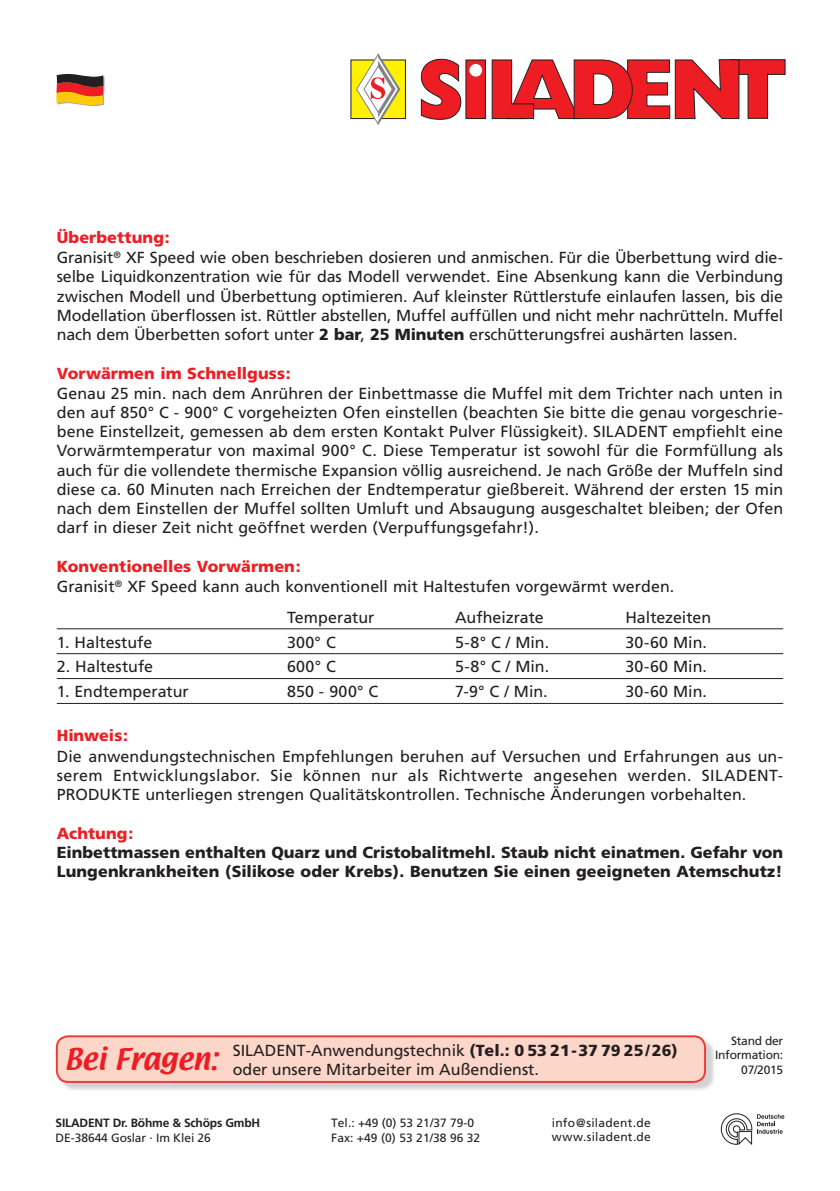
<style>
.page{position:relative;width:840px;height:1191px;background:#fff}
.page>*{position:absolute;margin:0;border:0;box-sizing:border-box;transform-origin:0 0}
.t1{font:26px "Textile";color:#ee1d23}
.t2{font:16px/19.2px "Frutiger";letter-spacing:-.005em;color:#231f20}
.t3{font:900 16px/19.2px "Frutiger";letter-spacing:.005em;color:#231f20}
.t4{font:900 16px "Frutiger";letter-spacing:.005em;color:#ee1d23}
.t5{font:12px/14.4px "Frutiger";color:#231f20}
.t6{font:12px/14.4px "Frutiger";letter-spacing:.02em;color:#231f20}
.t7{font:700 12px "Frutiger";letter-spacing:-.015em;color:#231f20}
.t8{font:12px/14.4px "Frutiger";letter-spacing:-.02em;color:#231f20;text-align:right}
.s1{font-weight:900;color:#ee1d23}
.s2{font-weight:900}
</style>
<div class="page">
<svg style="left:720px;top:1113px;width:64px;height:32px"></svg>
<svg style="left:420px;top:59px;width:41px;height:61px"></svg>
<div style="left:465px;top:60px;width:20px;height:59px;background:#ee1d23"></div>
<svg style="left:491px;top:59px;width:294px;height:60px"></svg>
<div style="left:469px;top:64px;width:13px;height:13px;background:#fff;border-radius:50%"></div>
<div style="left:351px;top:60px;width:54px;height:59px;background:#fff101"></div>
<svg style="left:355px;top:53px;width:45px;height:72px"></svg>
<svg style="left:56px;top:74px;width:49px;height:32px;background:#b86e3b"></svg>
<div style="left:59px;top:1038px;width:654px;height:52px;background:#231f20;opacity:.2"></div>
<div style="left:57px;top:1036px;width:647px;height:46px;background:#fcd6c9;border-radius:11px"></div>
<div style="left:56px;top:1035px;width:649px;height:48px;border:2px solid #ee3d3c;border-radius:11px"></div>
<hr style="left:57px;top:628px;width:725px;height:1px;background:#231f20">
<hr style="left:57px;top:653px;width:725px;height:1px;background:#231f20">
<hr style="left:57px;top:678px;width:725px;height:1px;background:#231f20">
<hr style="left:57px;top:703px;width:725px;height:1px;background:#231f20">
<p class="t2" style="left:57px;top:228px;width:727px"><span class="s1">Überbettung:<br></span>Granisit<sup>®</sup> XF Speed wie oben beschrieben dosieren und anmischen. Für die Überbettung wird die&shy;selbe Liquidkonzentration wie für das Modell verwendet. Eine Absenkung kann die Verbindung zwischen Modell und Überbettung optimieren. Auf kleinster Rüttlerstufe einlaufen lassen, bis die Modellation überflossen ist. Rüttler abstellen, Muffel auffüllen und nicht mehr nachrütteln. Muffel nach dem Überbetten sofort unter <span class="s2">2 bar</span>, <span class="s2">25 Minuten</span> erschütterungsfrei aushärten lassen.</p>
<p class="t4" style="left:57px;top:363px;width:235px">Vorwärmen im Schnellguss:</p>
<p class="t2" style="left:57px;top:384px;width:727px;text-align:justify">Genau 25 min. nach dem Anrühren der Einbettmasse die Muffel mit dem Trichter nach unten in den auf 850° C - 900° C vorgeheizten Ofen einstellen (beachten Sie bitte die genau vorgeschrie&shy;bene Einstellzeit, gemessen ab dem ersten Kontakt Pulver Flüssigkeit). SILADENT empfiehlt eine Vorwärmtemperatur von maximal 900° C. Diese Temperatur ist sowohl für die Formfüllung als auch für die vollendete thermische Expansion völlig ausreichend. Je nach Größe der Muffeln sind diese ca. 60 Minuten nach Erreichen der Endtemperatur gießbereit. Während der ersten 15 min nach dem Einstellen der Muffel sollten Umluft und Absaugung ausgeschaltet bleiben; der Ofen darf in dieser Zeit nicht geöffnet werden (Verpuffungsgefahr!).</p>
<p class="t2" style="left:57px;top:556px;width:618px;line-height:20.4px"><span class="s1">Konventionelles Vorwärmen:<br></span>Granisit<sup>®</sup> XF Speed kann auch konventionell mit Haltestufen vorgewärmt werden.</p>
<p class="t2" style="left:287px;top:607px;width:89px">Temperatur</p>
<p class="t2" style="left:455px;top:607px;width:90px">Aufheizrate</p>
<p class="t2" style="left:625px;top:607px;width:87px">Haltezeiten</p>
<p class="t2" style="left:57px;top:632px;width:97px">1. Haltestufe</p>
<p class="t2" style="left:287px;top:632px;width:50px">300° C</p>
<p class="t2" style="left:455px;top:632px;width:95px">5-8° C / Min.</p>
<p class="t2" style="left:625px;top:632px;width:83px">30-60 Min.</p>
<p class="t2" style="left:57px;top:657px;width:98px">2. Haltestufe</p>
<p class="t2" style="left:287px;top:657px;width:50px">600° C</p>
<p class="t2" style="left:455px;top:657px;width:95px">5-8° C / Min.</p>
<p class="t2" style="left:625px;top:657px;width:83px">30-60 Min.</p>
<p class="t2" style="left:57px;top:682px;width:133px">1. Endtemperatur</p>
<p class="t2" style="left:287px;top:682px;width:93px">850 - 900° C</p>
<p class="t2" style="left:455px;top:682px;width:94px">7-9° C / Min.</p>
<p class="t2" style="left:625px;top:682px;width:83px">30-60 Min.</p>
<p class="t4" style="left:57px;top:726px;width:73px">Hinweis:</p>
<p class="t2" style="left:57px;top:746px;width:727px;text-align:justify">Die anwendungstechnischen Empfehlungen beruhen auf Versuchen und Erfahrungen aus un&shy;serem Entwicklungslabor. Sie können nur als Richtwerte angesehen werden. SILADENT-PRODUKTE unterliegen strengen Qualitätskontrollen. Technische Änderungen vorbehalten.</p>
<p class="t4" style="left:57px;top:823px;width:78px">Achtung:</p>
<p class="t3" style="left:57px;top:842px;width:727px">Einbettmassen enthalten Quarz und Cristobalitmehl. Staub nicht einatmen. Gefahr von<br>Lungenkrankheiten (Silikose oder Krebs). Benutzen Sie einen geeigneten Atemschutz!</p>
<h1 class="t1" style="left:64px;top:1041px;width:154px">Bei Fragen:</h1>
<p class="t2" style="left:233px;top:1040px;width:446px">SILADENT-Anwendungstechnik <span class="s2">(Tel.: 0 53 21-37 79 25/26) </span>oder unsere Mitarbeiter im Außendienst.</p>
<p class="t8" style="left:714px;top:1033px;width:70px">Stand der<br>Information:<br>07/2015</p>
<p class="t7" style="left:56px;top:1116px;width:206px">SILADENT Dr. Böhme &amp; Schöps GmbH</p>
<p class="t5" style="left:56px;top:1130px;width:157px">DE-38644 Goslar . Im Klei 26</p>
<p class="t5" style="left:331px;top:1115px;width:150px">Tel.: +49 (0) 53 21/37 79-0<br>Fax: +49 (0) 53 21/38 96 32</p>
<p class="t6" style="left:551px;top:1115px;width:101px">info@siladent.de www.siladent.de</p>
</div>
